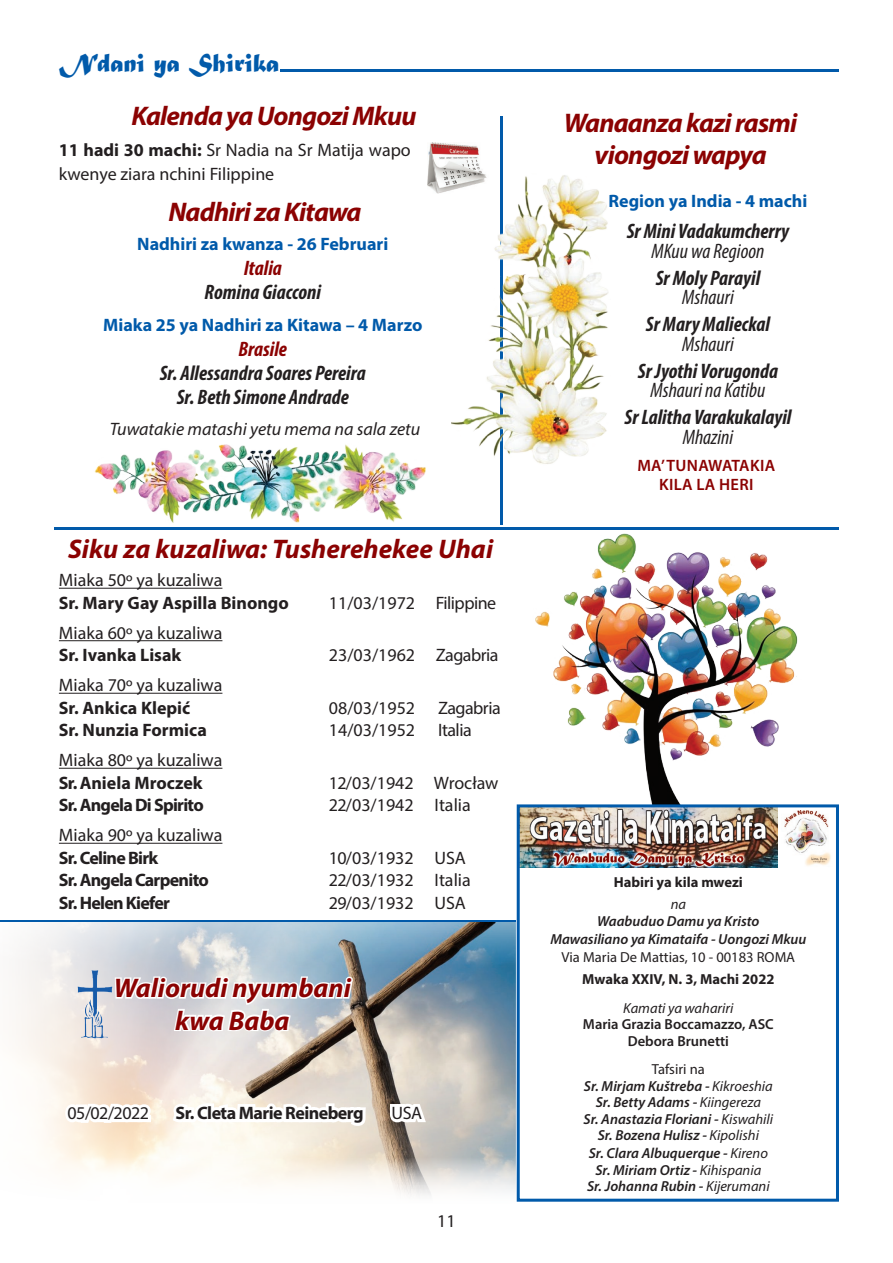
<style>
.page{position:relative;width:893px;height:1263px;background:#fff}
.page>*{position:absolute;margin:0;border:0;box-sizing:border-box;transform-origin:0 0}
.t1{font:italic 700 27px/32.4px "Myriad Pro";letter-spacing:-.03em;color:#8b0202;text-align:center}
.t2{font:italic 700 27px/32.4px "Myriad Pro";color:#8b0202;text-align:center}
.t3{font:27px "Matura MT Script Capitals";color:#015aaa}
.t4{font:italic 700 condensed 21px/24px "Myriad Pro";color:#231f20;text-align:center}
.t5{font:italic condensed 21px "Myriad Pro";color:#231f20}
.t6{font:italic 700 condensed 21px "Myriad Pro";color:#8b0202}
.t7{font:18px/24px "Myriad Pro";color:#231f20}
.t8{font:700 18px "Myriad Pro";color:#231f20}
.t9{font:700 18px "Myriad Pro";letter-spacing:-.025em;color:#231f20}
.t10{font:700 18px "Myriad Pro";color:#015aaa}
.t11{font:18px "Myriad Pro";letter-spacing:-.03em;color:#231f20}
.t12{font:italic 18px "Myriad Pro";color:#231f20}
.t13{font:600 16.5px/19.8px "Myriad Pro";letter-spacing:.02em;color:#8b0202;text-align:center}
.t14{font:italic 600 14.55px/16.5px "Myriad Pro";color:#231f20;text-align:center}
.t15{font:700 14.55px "Myriad Pro";color:#231f20}
.t16{font:600 14.55px/16.5px "Myriad Pro";color:#231f20;text-align:center}
.t17{font:14.55px "Myriad Pro";color:#231f20}
.t18{font:italic 14.55px "Myriad Pro";color:#231f20}
.s1{font-weight:700}
.s2{font-weight:400;font-style:normal}
.s3{font-weight:400}
</style>
<div class="page">
<hr style="left:59px;top:588px;width:163px;height:1px;background:#231f20">
<hr style="left:59px;top:640px;width:163px;height:1px;background:#231f20">
<hr style="left:59px;top:693px;width:163px;height:1px;background:#231f20">
<hr style="left:59px;top:768px;width:163px;height:1px;background:#231f20">
<hr style="left:59px;top:843px;width:163px;height:1px;background:#231f20">
<img style="left:16px;top:922px;width:499px;height:273px">
<svg style="left:62px;top:966px;width:309px;height:229px"></svg>
<svg style="left:387px;top:1059px;width:43px;height:67px"></svg>
<hr style="left:0;top:921px;width:515px;height:1px;background:#015aaa">
<img style="left:61px;top:969px;width:60px;height:72px">
<img style="left:515px;top:529px;width:324px;height:303px">
<svg style="left:281px;top:70px;width:558px;height:2px"></svg>
<img style="left:521px;top:808px;width:256px;height:59px">
<div style="left:517px;top:804px;width:322px;height:398px;border:3px solid #015aaa"></div>
<img style="left:782px;top:810px;width:50px;height:56px">
<svg style="left:54px;top:117px;width:785px;height:412px"></svg>
<img style="left:428px;top:143px;width:60px;height:50px">
<img style="left:452px;top:174px;width:158px;height:292px">
<h1 class="t3" style="left:60px;top:46px;width:221px">Ndani ya Shirika</h1>
<h1 class="t1" style="left:132px;top:99px;width:286px">Kalenda ya Uongozi Mkuu</h1>
<p class="t7" style="left:59px;top:138px;width:353px"><span class="s1">11 hadi 30 machi:</span> Sr Nadia na Sr Matija wapo kwenye ziara nchini Filippine</p>
<h1 class="t1" style="left:168px;top:195px;width:195px">Nadhiri za Kitawa</h1>
<p class="t10" style="left:137px;top:232px;width:252px">Nadhiri za kwanza - 26 Februari</p>
<p class="t6" style="left:244px;top:255px;width:40px">Italia</p>
<p class="t4" style="left:204px;top:280px;width:118px">Romina Giacconi</p>
<p class="t10" style="left:103px;top:313px;width:321px">Miaka 25 ya Nadhiri za Kitawa – 4 Marzo</p>
<p class="t6" style="left:239px;top:336px;width:50px">Brasile</p>
<p class="t4" style="left:160px;top:360px;width:208px">Sr. Allessandra Soares Pereira<br>Sr. Beth Simone Andrade</p>
<p class="t12" style="left:110px;top:417px;width:312px">Tuwatakie matashi yetu mema na sala zetu</p>
<h1 class="t2" style="left:68px;top:532px;width:427px">Siku za kuzaliwa: Tusherehekee Uhai</h1>
<p class="t7" style="left:59px;top:568px;width:165px">Miaka 50º ya kuzaliwa</p>
<p class="t8" style="left:59px;top:591px;width:231px">Sr. Mary Gay Aspilla Binongo</p>
<p class="t11" style="left:329px;top:592px;width:169px">11/03/1972 Filippine</p>
<p class="t7" style="left:59px;top:621px;width:165px">Miaka 60º ya kuzaliwa</p>
<p class="t8" style="left:59px;top:644px;width:124px">Sr. Ivanka Lisak</p>
<p class="t11" style="left:329px;top:644px;width:171px">23/03/1962 Zagabria</p>
<p class="t7" style="left:59px;top:673px;width:165px">Miaka 70º ya kuzaliwa</p>
<p class="t8" style="left:59px;top:696px;width:133px">Sr. Ankica Klepić</p>
<p class="t7" style="left:329px;top:696px;width:88px">08/03/1952</p>
<p class="t11" style="left:438px;top:697px;width:64px">Zagabria</p>
<p class="t8" style="left:59px;top:719px;width:150px">Sr. Nunzia Formica</p>
<p class="t7" style="left:329px;top:718px;width:88px">14/03/1952</p>
<p class="t7" style="left:438px;top:718px;width:35px">Italia</p>
<p class="t7" style="left:59px;top:748px;width:165px">Miaka 80º ya kuzaliwa</p>
<p class="t8" style="left:59px;top:771px;width:145px">Sr. Aniela Mroczek</p>
<p class="t7" style="left:329px;top:771px;width:171px">12/03/1942 Wrocław</p>
<p class="t9" style="left:59px;top:794px;width:146px">Sr. Angela Di Spirito</p>
<p class="t7" style="left:329px;top:793px;width:143px">22/03/1942 Italia</p>
<p class="t7" style="left:59px;top:823px;width:165px">Miaka 90º ya kuzaliwa</p>
<p class="t9" style="left:59px;top:846px;width:101px">Sr. Celine Birk</p>
<p class="t7" style="left:329px;top:846px;width:139px">10/03/1932 USA</p>
<p class="t9" style="left:59px;top:869px;width:151px">Sr. Angela Carpenito</p>
<p class="t7" style="left:329px;top:868px;width:143px">22/03/1932 Italia</p>
<p class="t9" style="left:59px;top:891px;width:113px">Sr. Helen Kiefer</p>
<p class="t7" style="left:329px;top:891px;width:139px">29/03/1932 USA</p>
<h1 class="t2" style="left:114px;top:971px;width:239px">Waliorudi nyumbani kwa Baba</h1>
<p class="t7" style="left:68px;top:1101px;width:83px">05/02/2022</p>
<p class="t9" style="left:176px;top:1101px;width:190px">Sr. Cleta Marie Reineberg</p>
<p class="t7" style="left:392px;top:1101px;width:32px">USA</p>
<p class="t7" style="left:437px;top:1208px;width:20px">11</p>
<h1 class="t1" style="left:564px;top:106px;width:235px">Wanaanza kazi rasmi viongozi wapya</h1>
<p class="t10" style="left:609px;top:189px;width:200px">Region ya India - 4 machi</p>
<p class="t4" style="left:627px;top:219px;width:164px">Sr Mini Vadakumcherry</p>
<p class="t5" style="left:651px;top:238px;width:115px">MKuu wa Regioon</p>
<p class="t4" style="left:656px;top:265px;width:106px">Sr Moly Parayil</p>
<p class="t5" style="left:682px;top:284px;width:53px">Mshauri</p>
<p class="t4" style="left:646px;top:312px;width:126px">Sr Mary Malieckal</p>
<p class="t5" style="left:682px;top:331px;width:53px">Mshauri</p>
<p class="t4" style="left:638px;top:358px;width:142px">Sr Jyothi Vorugonda</p>
<p class="t5" style="left:650px;top:377px;width:117px">Mshauri na Katibu</p>
<p class="t4" style="left:624px;top:405px;width:169px">Sr Lalitha Varakukalayil</p>
<p class="t5" style="left:683px;top:424px;width:52px">Mhazini</p>
<p class="t13" style="left:637px;top:455px;width:139px">MA’ TUNAWATAKIA<br>KILA LA HERI</p>
<p class="t15" style="left:614px;top:872px;width:131px">Habiri ya kila mwezi</p>
<p class="t18" style="left:671px;top:895px;width:17px">na</p>
<p class="t14" style="left:550px;top:912px;width:258px;line-height:18px">Waabuduo Damu ya Kristo<br>Mawasiliano ya Kimataifa - Uongozi Mkuu</p>
<p class="t17" style="left:562px;top:948px;width:235px">Via Maria De Mattias, 10 - 00183 ROMA</p>
<p class="t15" style="left:582px;top:970px;width:194px">Mwaka XXIV, N. 3, Machi 2022</p>
<p class="t18" style="left:623px;top:999px;width:112px">Kamati ya wahariri</p>
<p class="t16" style="left:583px;top:1016px;width:192px">Maria Grazia Boccamazzo, ASC<br>Debora Brunetti</p>
<p class="t14" style="left:583px;top:1061px;width:191px"><span class="s2">Tafsiri na<br></span>Sr. Mirjam Kuštreba - <span class="s3">Kikroeshia<br></span>Sr. Betty Adams - <span class="s3">Kiingereza<br></span>Sr. Anastazia Floriani - <span class="s3">Kiswahili<br></span>Sr. Bozena Hulisz - <span class="s3">Kipolishi</span></p>
<p class="t14" style="left:587px;top:1145px;width:184px">Sr. Clara Albuquerque - <span class="s3">Kireno<br></span>Sr. Miriam Ortiz - <span class="s3">Kihispania<br></span>Sr. Johanna Rubin - <span class="s3">Kijerumani</span></p>
</div>
